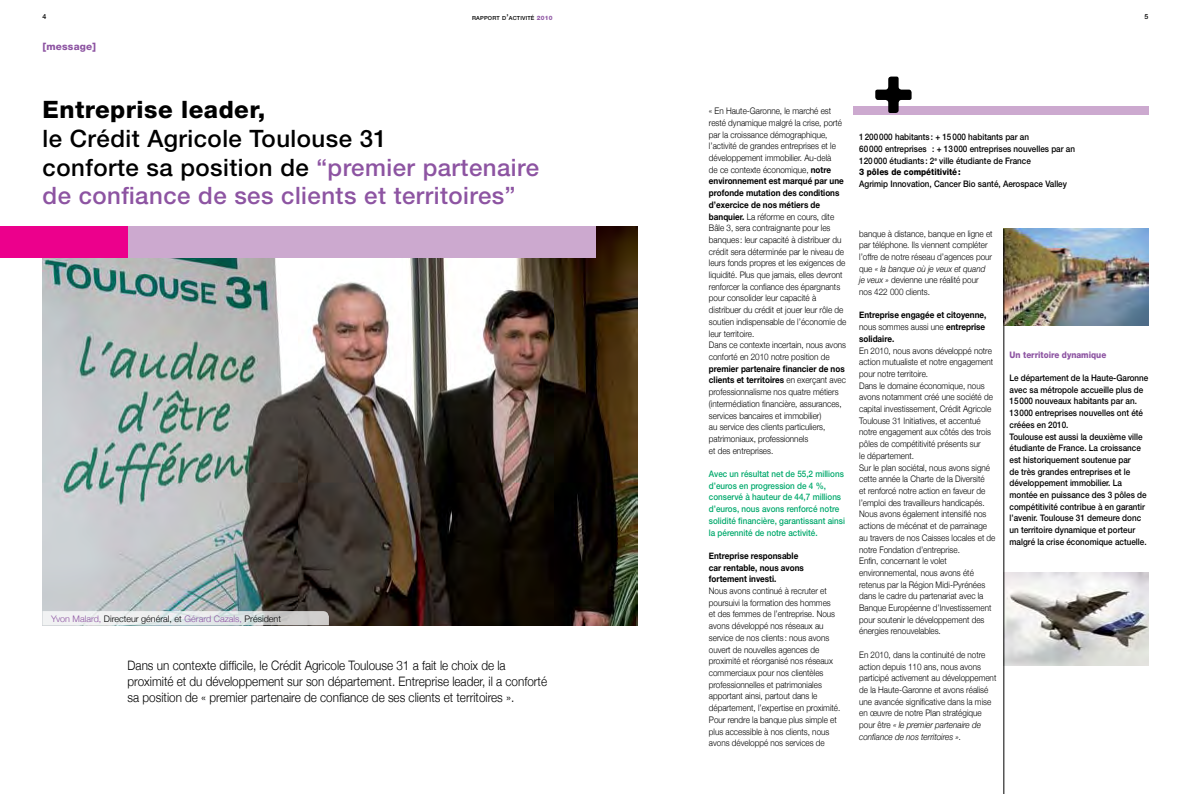
<style>
.page{position:relative;width:1191px;height:794px;background:#fff}
.page>*{position:absolute;margin:0;border:0;box-sizing:border-box;transform-origin:0 0}
.t1{font:500 24px/28.8px "Helvetica Neue";letter-spacing:.02em;color:#8d54a2}
.t2{font:800 24px "Helvetica Neue";letter-spacing:.02em;color:#000}
.t3{font:300 13px/16px "Helvetica Neue";color:#000;scale:.9 1}
.t4{font:800 10px "Helvetica Neue";letter-spacing:.02em;color:#8d54a2}
.t5{font:300 9px/11.7px "Helvetica Neue";color:#000;scale:.9 1}
.t6{font:500 9px/11.7px "Helvetica Neue";color:#000;scale:.9 1}
.t7{font:500 9px/11.7px "Helvetica Neue";color:#00a96c;scale:.9 1}
.t8{font:700 9px/11.7px "Helvetica Neue";color:#000;scale:.9 1}
.t9{font:300 9px "Helvetica Neue";color:#000}
.t10{font:800 9px "Helvetica Neue";color:#8d54a2;scale:.9 1}
.t11{font:500 7px "Helvetica Neue";color:#000}
.t12{font:500 5.6px "Helvetica Neue";letter-spacing:.03em;color:#000}
.s1{font-size:8px}
.s2{font-weight:800;font-size:6px;color:#8d54a2}
.s3{color:#000}
.s4{color:#8d54a2}
.s5{font-weight:700}
.s6{font-weight:800}
.s7{font-style:italic}
.s8{font-weight:300}
</style>
<div class="page">
<img style="left:1004px;top:572px;width:144px;height:94px">
<img style="left:1004px;top:229px;width:144px;height:97px">
<div style="left:853px;top:106px;width:295px;height:8px;background:#cca9cf"></div>
<svg style="left:875px;top:77px;width:36px;height:36px"></svg>
<img style="left:43px;top:227px;width:595px;height:398px">
<svg style="left:43px;top:611px;width:286px;height:14px"></svg>
<div style="left:0;top:227px;width:595px;height:31px;background:#cca9cf"></div>
<div style="left:0;top:227px;width:128px;height:31px;background:#ec008c"></div>
<hr style="left:1003px;top:229px;width:1px;height:565px;background:#000">
<p class="t11" style="left:43px;top:12px;width:5px">4</p>
<p class="t12" style="left:472px;top:14px;width:82px">RAPPORT D<span class="s1">’</span>ACTIVITÉ <span class="s2">2010</span></p>
<p class="t11" style="left:1144px;top:12px;width:5px">5</p>
<p class="t4" style="left:43px;top:41px;width:55px">[message]</p>
<h1 class="t2" style="left:43px;top:95px;width:224px">Entreprise leader,</h1>
<h1 class="t1" style="left:43px;top:124px;width:498px"><span class="s3">le Crédit Agricole Toulouse 31<br>conforte sa position de</span> “premier partenaire de confiance de ses clients et territoires”</h1>
<p class="t9" style="left:51px;top:613px;width:231px"><span class="s4">Yvon Malard,</span> Directeur général, et <span class="s4">Gérard Cazals,</span> Président</p>
<p class="t3" style="left:128px;top:657px;width:467px">Dans un contexte difficile, le Crédit Agricole Toulouse 31 a fait le choix de la proximité et du développement sur son département. Entreprise leader, il a conforté sa position de « premier partenaire de confiance de ses clients et territoires ».</p>
<p class="t5" style="left:709px;top:105px;width:154px">« En Haute-Garonne, le marché est resté dynamique malgré la crise, porté par la croissance démographique, l’activité de grandes entreprises et le développement immobilier. Au-delà<br>de ce contexte économique, <span class="s5">notre environnement est marqué par une profonde mutation des conditions d’exercice de nos métiers de banquier.</span> La réforme en cours, dite Bâle 3, sera contraignante pour les banques : leur capacité à distribuer du crédit sera déterminée par le niveau de leurs fonds propres et les exigences de liquidité. Plus que jamais, elles devront renforcer la confiance des épargnants pour consolider leur capacité à distribuer du crédit et jouer leur rôle de soutien indispensable de l’économie de leur territoire.<br>Dans ce contexte incertain, nous avons conforté en 2010 notre position de</p>
<p class="t5" style="left:709px;top:362px;width:154px"><span class="s5">premier partenaire financier de nos clients et territoires</span> en exerçant avec professionnalisme nos quatre métiers (intermédiation financière, assurances, services bancaires et immobilier)<br>au service des clients particuliers, patrimoniaux, professionnels<br>et des entreprises.</p>
<p class="t7" style="left:709px;top:468px;width:153px">Avec un résultat net de 55,2 millions d’euros en progression de 4 %, conservé à hauteur de 44,7 millions d’euros, nous avons renforcé notre solidité financière, garantissant ainsi la pérennité de notre activité.</p>
<p class="t8" style="left:709px;top:549px;width:107px">Entreprise responsable car rentable, nous avons fortement investi.</p>
<p class="t5" style="left:709px;top:585px;width:148px">Nous avons continué à recruter et poursuivi la formation des hommes<br>et des femmes de l’entreprise. Nous avons développé nos réseaux au service de nos clients : nous avons ouvert de nouvelles agences de proximité et réorganisé nos réseaux commerciaux pour nos clientèles professionnelles et patrimoniales apportant ainsi, partout dans le département, l’expertise en proximité.<br>Pour rendre la banque plus simple et plus accessible à nos clients, nous avons développé nos services de</p>
<p class="t6" style="left:859px;top:131px;width:241px">1200000 habitants: + 15000 habitants par an<br>60000 entreprises : + 13000 entreprises nouvelles par an 120000 étudiants: 2<sup>e</sup> ville étudiante de France<br><span class="s6">3 pôles de compétitivité:</span></p>
<p class="t6" style="left:859px;top:178px;width:232px">Agrimip Innovation, Cancer Bio santé, Aerospace Valley</p>
<p class="t5" style="left:859px;top:227px;width:150px">banque à distance, banque en ligne et par téléphone. Ils viennent compléter l’offre de notre réseau d’agences pour que <span class="s7">« la banque où je veux et quand je veux »</span> devienne une réalité pour nos 422 000 clients.</p>
<p class="t8" style="left:859px;top:309px;width:143px">Entreprise engagée et citoyenne, <span class="s8">nous sommes aussi une</span> entreprise solidaire.</p>
<p class="t5" style="left:859px;top:344px;width:153px">En 2010, nous avons développé notre action mutualiste et notre engagement pour notre territoire.<br>Dans le domaine économique, nous avons notamment créé une société de capital investissement, Crédit Agricole Toulouse 31 Initiatives, et accentué notre engagement aux côtés des trois pôles de compétitivité présents sur<br>le département.<br>Sur le plan sociétal, nous avons signé cette année la Charte de la Diversité<br>et renforcé notre action en faveur de l’emploi des travailleurs handicapés.<br>Nous avons également intensifié nos actions de mécénat et de parrainage au travers de nos Caisses locales et de notre Fondation d’entreprise.<br>Enfin, concernant le volet environnemental, nous avons été retenus par la Région Midi-Pyrénées dans le cadre du partenariat avec la Banque Européenne d’Investissement pour soutenir le développement des énergies renouvelables.</p>
<p class="t5" style="left:859px;top:648px;width:154px">En 2010, dans la continuité de notre action depuis 110 ans, nous avons participé activement au développement de la Haute-Garonne et avons réalisé une avancée significative dans la mise en œuvre de notre Plan stratégique pour être <span class="s7">« le premier partenaire de confiance de nos territoires ».</span></p>
<p class="t10" style="left:1009px;top:349px;width:109px">Un territoire dynamique</p>
<p class="t6" style="left:1009px;top:372px;width:156px">Le département de la Haute-Garonne avec sa métropole accueille plus de 15000 nouveaux habitants par an.<br>13000 entreprises nouvelles ont été créées en 2010.<br>Toulouse est aussi la deuxième ville étudiante de France. La croissance est historiquement soutenue par<br>de très grandes entreprises et le développement immobilier. La montée en puissance des 3 pôles de compétitivité contribue à en garantir l’avenir. Toulouse 31 demeure donc un territoire dynamique et porteur malgré la crise économique actuelle.</p>
</div>
